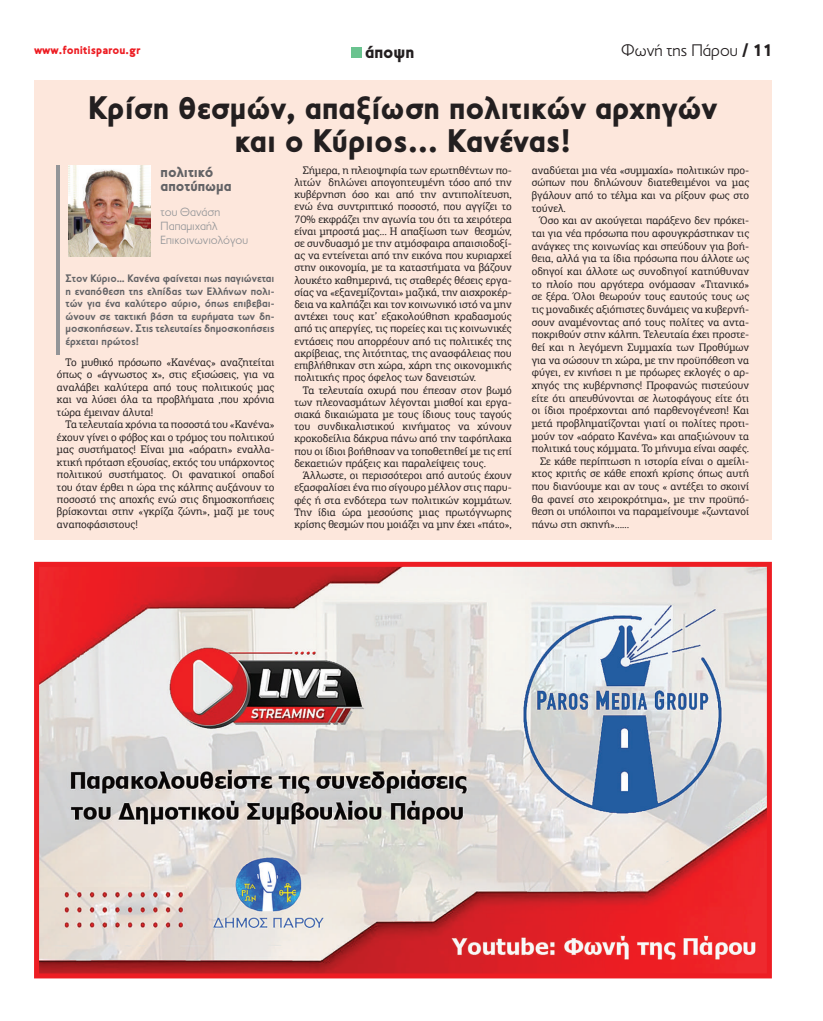
<style>
.page{position:relative;width:823px;height:1021px;background:#fff}
.page>*{position:absolute;margin:0;border:0;box-sizing:border-box;transform-origin:0 0}
.t1{font:900 33px/33px "PF Transport";color:#231f20;text-align:center}
.t2{font:900 17.9px "PF Transport";color:#231f20}
.t3{font:300 17px "PF Transport";color:#231f20}
.t4{font:900 15px/14.2px "PF Transport";color:#636366}
.t5{font:300 12px/14.3px "PF Transport";color:#939598}
.t6{font:900 12px "PF Transport";color:#ed1d23}
.t7{font:11px/12.2px "PF Agora Slab Pro";color:#231f20;text-align:justify}
.t8{font:700 11px/12.5px "PF Transport";color:#636366;text-align:justify}
.s1{font-weight:900}
</style>
<div class="page">
<svg style="left:34px;top:562px;width:737px;height:416px;background:#d3a8a9"></svg>
<div style="left:351px;top:48px;width:10px;height:10px;background:#6ac38f"></div>
<div style="left:34px;top:80px;width:737px;height:460px;background:#fde7dc"></div>
<hr style="left:56px;top:165px;width:4px;height:189px;background:#939598">
<img style="left:68px;top:165px;width:82px;height:91px">
<p class="t6" style="left:34px;top:43px;width:108px">www.fonitisparou.gr</p>
<h2 class="t2" style="left:365px;top:41px;width:51px">άποψη</h2>
<h3 class="t3" style="left:621px;top:41px;width:152px">Φωνή της Πάρου <span class="s1">/ 11</span></h3>
<h1 class="t1" style="left:88px;top:91px;width:630px">Κρίση θεσµών, απαξίωση πολιτικών αρχηγών και ο Κύριος... Κανένας!</h1>
<h3 class="t4" style="left:160px;top:165px;width:72px">πολιτικό αποτύπωµα</h3>
<p class="t5" style="left:160px;top:204px;width:89px">του Θανάση<br>Παπαµιχαήλ<br>Επικοινωνιολόγου</p>
<p class="t8" style="left:65px;top:272px;width:210px">Στον Κύριο… Κανένα φαίνεται πως παγιώνεται η εναπόθεση της ελπίδας των Ελλήνων πολι&shy;τών για ένα καλύτερο αύριο, όπως επιβεβαι&shy;ώνουν σε τακτική βάση τα ευρήµατα των δη&shy;µοσκοπήσεων. Στις τελευταίες δηµοσκοπήσεις έρχεται πρώτος!</p>
<p class="t7" style="left:57px;top:355px;width:219px;line-height:12.5px;text-indent:9px">Το µυθικό πρόσωπο «Κανένας» αναζητείται όπως ο «άγνωστος χ», στις εξισώσεις, για να αναλάβει καλύτερα από τους πολιτικούς µας και να λύσει όλα τα προβλήµατα ,που χρόνια τώρα έµειναν άλυτα!</p>
<p class="t7" style="left:57px;top:418px;width:219px;line-height:12.5px;text-indent:9px">Τα τελευταία χρόνια τα ποσοστά του «Κανένα» έχουν γίνει ο φόβος και ο τρόµος του πολιτικού µας συστήµατος! Είναι µια «αόρατη» εναλλα&shy;κτική πρόταση εξουσίας, εκτός του υπάρχοντος πολιτικού συστήµατος. Οι φανατικοί οπαδοί του όταν έρθει η ώρα της κάλπης αυξάνουν το ποσοστό της αποχής ενώ στις δηµοσκοπήσεις βρίσκονται στην «γκρίζα ζώνη», µαζί µε τους αναποφάσιστους!</p>
<p class="t7" style="left:294px;top:164px;width:219px;text-indent:9px">Σήµερα, η πλειοψηφία των ερωτηθέντων πο&shy;λιτών δηλώνει απογοητευµένη τόσο από την κυβέρνηση όσο και από την αντιπολίτευση, ενώ ένα συντριπτικό ποσοστό, που αγγίζει το 70% εκφράζει την αγωνία του ότι τα χειρότερα είναι µπροστά µας… Η απαξίωση των θεσµών, σε συνδυασµό µε την ατµόσφαιρα απαισιοδοξί&shy;ας να εντείνεται από την εικόνα που κυριαρχεί στην οικονοµία, µε τα καταστήµατα να βάζουν λουκέτο καθηµερινά, τις σταθερές θέσεις εργα&shy;σίας να «εξανεµίζονται» µαζικά, την αισχροκέρ&shy;δεια να καλπάζει και τον κοινωνικό ιστό να µην αντέχει τους κατ’ εξακολούθηση κραδασµούς από τις απεργίες, τις πορείες και τις κοινωνικές εντάσεις που απορρέουν από τις πολιτικές της ακρίβειας, της λιτότητας, της ανασφάλειας που επιβλήθηκαν στη χώρα, χάρη της οικονοµικής πολιτικής προς όφελος των δανειστών.</p>
<p class="t7" style="left:294px;top:383px;width:219px;text-indent:9px">Τα τελευταία οχυρά που έπεσαν στον βωµό των πλεονασµάτων λέγονται µισθοί και εργα&shy;σιακά δικαιώµατα µε τους ίδιους τους ταγούς του συνδικαλιστικού κινήµατος να χύνουν κροκοδείλια δάκρυα πάνω από την ταφόπλακα που οι ίδιοι βοήθησαν να τοποθετηθεί µε τις επί δεκαετιών πράξεις και παραλείψεις τους.</p>
<p class="t7" style="left:294px;top:469px;width:219px;text-indent:9px">Άλλωστε, οι περισσότεροι από αυτούς έχουν εξασφαλίσει ένα πιο σίγουρο µέλλον στις παρυ&shy;φές ή στα ενδότερα των πολιτικών κοµµάτων.<br>Την ίδια ώρα µεσούσης µιας πρωτόγνωρης κρίσης θεσµών που µοιάζει να µην έχει «πάτο»,</p>
<p class="t7" style="left:531px;top:163px;width:219px;line-height:12.7px">αναδύεται µια νέα «συµµαχία» πολιτικών προ&shy;σώπων που δηλώνουν διατεθειµένοι να µας βγάλουν από το τέλµα και να ρίξουν φως στο τούνελ.</p>
<p class="t7" style="left:540px;top:214px;width:210px">Όσο και αν ακούγεται παράξενο δεν πρόκει-</p>
<p class="t7" style="left:531px;top:227px;width:219px">ται για νέα πρόσωπα που αφουγκράστηκαν τις</p>
<p class="t7" style="left:531px;top:240px;width:219px">ανάγκες της κοινωνίας και σπεύδουν για βοή-</p>
<p class="t7" style="left:531px;top:252px;width:219px">θεια, αλλά για τα ίδια πρόσωπα που άλλοτε ως</p>
<p class="t7" style="left:531px;top:265px;width:219px">οδηγοί και άλλοτε ως συνοδηγοί κατηύθυναν</p>
<p class="t7" style="left:531px;top:278px;width:219px">το πλοίο που αργότερα ονόµασαν «Τιτανικό»</p>
<p class="t7" style="left:531px;top:290px;width:219px">σε ξέρα. Όλοι θεωρούν τους εαυτούς τους ως</p>
<p class="t7" style="left:531px;top:303px;width:219px">τις µοναδικές αξιόπιστες δυνάµεις να κυβερνή-</p>
<p class="t7" style="left:531px;top:316px;width:219px">σουν αναµένοντας από τους πολίτες να αντα-</p>
<p class="t7" style="left:531px;top:328px;width:219px">ποκριθούν στην κάλπη. Τελευταία έχει προστε-</p>
<p class="t7" style="left:531px;top:341px;width:219px">θεί και η λεγόµενη Συµµαχία των Προθύµων</p>
<p class="t7" style="left:531px;top:353px;width:219px">για να σώσουν τη χώρα, µε την προϋπόθεση να</p>
<p class="t7" style="left:531px;top:366px;width:219px">φύγει, εν κινήσει η µε πρόωρες εκλογές ο αρ-</p>
<p class="t7" style="left:531px;top:379px;width:219px">χηγός της κυβέρνησης! Προφανώς πιστεύουν</p>
<p class="t7" style="left:531px;top:391px;width:219px">είτε ότι απευθύνονται σε λωτοφάγους είτε ότι</p>
<p class="t7" style="left:531px;top:404px;width:219px">οι ίδιοι προέρχονται από παρθενογένεση! Και</p>
<p class="t7" style="left:531px;top:417px;width:219px">µετά προβληµατίζονται γιατί οι πολίτες προτι-</p>
<p class="t7" style="left:531px;top:429px;width:219px">µούν τον «αόρατο Κανένα» και απαξιώνουν τα</p>
<p class="t7" style="left:531px;top:442px;width:219px">πολιτικά τους κόµµατα. Το µήνυµα είναι σαφές.</p>
<p class="t7" style="left:540px;top:455px;width:210px">Σε κάθε περίπτωση η ιστορία είναι ο αµείλι-</p>
<p class="t7" style="left:531px;top:467px;width:219px">κτος κριτής σε κάθε εποχή κρίσης όπως αυτή</p>
<p class="t7" style="left:531px;top:480px;width:219px">που διανύουµε και αν τους « αντέξει το σκοινί</p>
<p class="t7" style="left:531px;top:493px;width:219px">θα φανεί στο χειροκρότηµα», µε την προϋπό-</p>
<p class="t7" style="left:531px;top:505px;width:219px">θεση οι υπόλοιποι να παραµείνουµε «ζωντανοί</p>
<p class="t7" style="left:531px;top:518px;width:99px">πάνω στη σκηνή»……</p>
</div>
